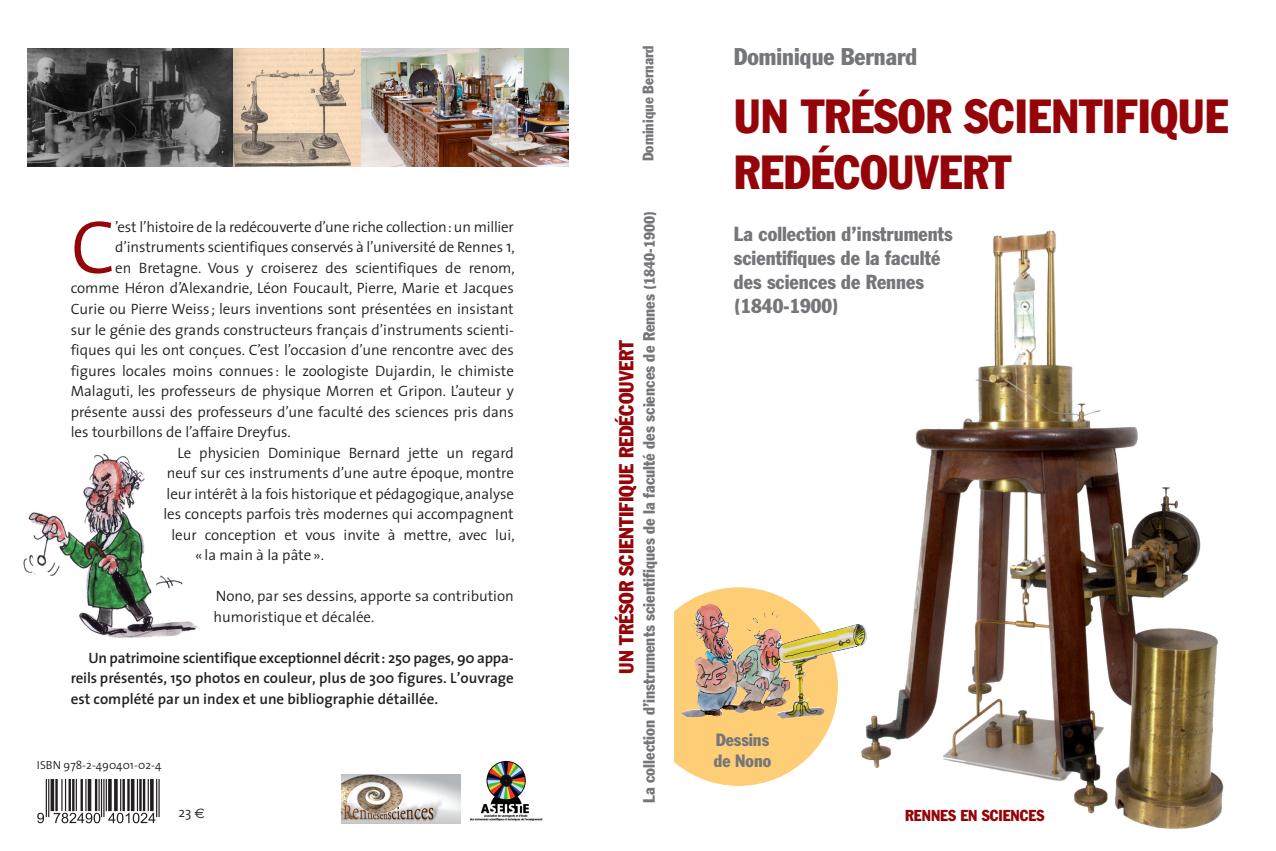
<style>
.page{position:relative;width:1276px;height:851px;background:#fff}
.page>*{position:absolute;margin:0;border:0;box-sizing:border-box;transform-origin:0 0}
.t1{font:300 75.75px "The Sans";color:#940408}
.t2{font:condensed 47.12px/56.5px "Franklin Gothic";color:#940408}
.t3{font:condensed 23.75px "Franklin Gothic";color:#757679}
.t4{font:condensed 20px/24px "Franklin Gothic";color:#757679}
.t5{font:condensed 20px "Franklin Gothic";color:#940408}
.t6{font:condensed 17.5px/21px "Franklin Gothic";color:#757679}
.t7{font:condensed 16.25px "Franklin Gothic";color:#757679}
.t8{font:condensed 15.62px "Franklin Gothic";color:#940408}
.t9{font:300 15px/20.5px "The Sans";color:#231f20}
.t10{font:600 15px/20.5px "The Sans";color:#231f20;text-align:justify}
.t11{font:condensed 15px "Franklin Gothic";color:#757679}
.t12{font:300 13.75px "The Sans";color:#231f20}
.t13{font:300 11.75px "The Sans";color:#231f20}
.s1{font-size:16.25px}
.s2{font-family:"Euro Font";font-weight:400}
.s3{font-size:15px}
</style>
<div class="page">
<img style="left:28px;top:48px;width:206px;height:119px">
<svg style="left:234px;top:48px;width:127px;height:119px;background:#d5bea4"></svg>
<img style="left:361px;top:48px;width:207px;height:119px">
<img style="left:833px;top:230px;width:391px;height:599px">
<img style="left:639px;top:587px;width:199px;height:198px;border-radius:50%">
<div style="left:602px;top:0;width:71px;height:850px;background:#fff"></div>
<svg style="left:39px;top:779px;width:121px;height:45px"></svg>
<hr style="left:158px;top:779px;width:2px;height:38px;background:#231f20">
<hr style="left:156px;top:779px;width:1px;height:38px;background:#231f20">
<hr style="left:152px;top:779px;width:2px;height:32px;background:#231f20">
<hr style="left:151px;top:779px;width:1px;height:32px;background:#231f20">
<hr style="left:150px;top:779px;width:1px;height:32px;background:#231f20">
<hr style="left:148px;top:779px;width:1px;height:32px;background:#231f20">
<hr style="left:144px;top:779px;width:1px;height:32px;background:#231f20">
<hr style="left:143px;top:779px;width:1px;height:32px;background:#231f20">
<hr style="left:140px;top:779px;width:2px;height:32px;background:#231f20">
<hr style="left:139px;top:779px;width:1px;height:32px;background:#231f20">
<hr style="left:137px;top:779px;width:1px;height:32px;background:#231f20">
<hr style="left:133px;top:779px;width:1px;height:32px;background:#231f20">
<hr style="left:132px;top:779px;width:1px;height:32px;background:#231f20">
<hr style="left:131px;top:779px;width:1px;height:32px;background:#231f20">
<hr style="left:128px;top:779px;width:2px;height:32px;background:#231f20">
<hr style="left:127px;top:779px;width:1px;height:32px;background:#231f20">
<hr style="left:124px;top:779px;width:1px;height:32px;background:#231f20">
<hr style="left:122px;top:779px;width:2px;height:32px;background:#231f20">
<hr style="left:120px;top:779px;width:1px;height:32px;background:#231f20">
<hr style="left:116px;top:779px;width:2px;height:32px;background:#231f20">
<hr style="left:115px;top:779px;width:1px;height:32px;background:#231f20">
<hr style="left:114px;top:779px;width:1px;height:32px;background:#231f20">
<hr style="left:110px;top:779px;width:2px;height:32px;background:#231f20">
<hr style="left:109px;top:779px;width:1px;height:32px;background:#231f20">
<hr style="left:108px;top:779px;width:1px;height:32px;background:#231f20">
<hr style="left:106px;top:779px;width:1px;height:32px;background:#231f20">
<hr style="left:103px;top:779px;width:1px;height:38px;background:#231f20">
<hr style="left:101px;top:779px;width:1px;height:38px;background:#231f20">
<hr style="left:98px;top:779px;width:2px;height:32px;background:#231f20">
<hr style="left:96px;top:779px;width:1px;height:32px;background:#231f20">
<hr style="left:95px;top:779px;width:1px;height:32px;background:#231f20">
<hr style="left:90px;top:779px;width:1px;height:32px;background:#231f20">
<hr style="left:89px;top:779px;width:1px;height:32px;background:#231f20">
<hr style="left:88px;top:779px;width:1px;height:32px;background:#231f20">
<hr style="left:85px;top:779px;width:2px;height:32px;background:#231f20">
<hr style="left:82px;top:779px;width:1px;height:32px;background:#231f20">
<hr style="left:81px;top:779px;width:1px;height:32px;background:#231f20">
<hr style="left:76px;top:779px;width:1px;height:32px;background:#231f20">
<hr style="left:73px;top:779px;width:2px;height:32px;background:#231f20">
<hr style="left:72px;top:779px;width:1px;height:32px;background:#231f20">
<hr style="left:70px;top:779px;width:1px;height:32px;background:#231f20">
<hr style="left:69px;top:779px;width:1px;height:32px;background:#231f20">
<hr style="left:65px;top:779px;width:1px;height:32px;background:#231f20">
<hr style="left:61px;top:779px;width:2px;height:32px;background:#231f20">
<hr style="left:57px;top:779px;width:1px;height:32px;background:#231f20">
<hr style="left:55px;top:779px;width:2px;height:32px;background:#231f20">
<hr style="left:53px;top:779px;width:1px;height:32px;background:#231f20">
<hr style="left:52px;top:779px;width:1px;height:32px;background:#231f20">
<hr style="left:51px;top:779px;width:1px;height:32px;background:#231f20">
<hr style="left:48px;top:779px;width:1px;height:38px;background:#231f20">
<hr style="left:46px;top:779px;width:1px;height:38px;background:#231f20">
<svg style="left:37px;top:812px;width:7px;height:11px"></svg>
<svg style="left:54px;top:812px;width:46px;height:11px"></svg>
<svg style="left:108px;top:812px;width:47px;height:11px"></svg>
<img style="left:23px;top:453px;width:175px;height:185px">
<img style="left:341px;top:774px;width:120px;height:49px">
<img style="left:470px;top:760px;width:73px;height:61px">
<h1 class="t1" style="left:71px;top:222px;width:46px">C</h1>
<p class="t9" style="left:115px;top:218px;width:400px">’est l’histoire de la redécouverte d’une riche collection:un millier</p>
<p class="t9" style="left:115px;top:239px;width:401px">d’instruments scientifiques conservés à l’université de Rennes <span class="s1">1</span>,</p>
<p class="t9" style="left:115px;top:259px;width:401px">en Bretagne. Vous y croiserez des scientifiques de renom,</p>
<p class="t9" style="left:71px;top:280px;width:445px">comme Héron d’Alexandrie, Léon Foucault, Pierre, Marie et Jacques</p>
<p class="t9" style="left:71px;top:300px;width:444px">Curie ou Pierre Weiss ; leurs inventions sont présentées en insistant</p>
<p class="t9" style="left:71px;top:321px;width:445px">sur le génie des grands constructeurs français d’instruments scienti-</p>
<p class="t9" style="left:71px;top:341px;width:445px">fiques qui les ont conçues. C’est l’occasion d’une rencontre avec des</p>
<p class="t9" style="left:71px;top:362px;width:445px">figures locales moins connues : le zoologiste Dujardin, le chimiste</p>
<p class="t9" style="left:71px;top:382px;width:445px">Malaguti, les professeurs de physique Morren et Gripon. L’auteur y</p>
<p class="t9" style="left:71px;top:403px;width:445px">présente aussi des professeurs d’une faculté des sciences pris dans</p>
<p class="t9" style="left:71px;top:423px;width:221px">les tourbillons de l’affaire Dreyfus.</p>
<p class="t9" style="left:177px;top:444px;width:338px">Le physicien Dominique Bernard jette un regard</p>
<p class="t9" style="left:167px;top:464px;width:349px">neuf sur ces instruments d’une autre époque, montre</p>
<p class="t9" style="left:167px;top:485px;width:349px">leur intérêt à la fois historique et pédagogique, analyse</p>
<p class="t9" style="left:163px;top:505px;width:352px">les concepts parfois très modernes qui accompagnent</p>
<p class="t9" style="left:171px;top:526px;width:345px">leur conception et vous invite à mettre, avec lui,</p>
<p class="t9" style="left:195px;top:546px;width:130px">« la main à la pâte».</p>
<p class="t9" style="left:214px;top:587px;width:302px">Nono, par ses dessins, apporte sa contribution humoristique et décalée.</p>
<p class="t10" style="left:71px;top:647px;width:445px;text-indent:18px">Un patrimoine scientifique exceptionnel décrit: 250 pages, 90 appa&shy;reils présentés, 150 photos en couleur, plus de 300 figures. L’ouvrage est complété par un index et une bibliographie détaillée.</p>
<p class="t13" style="left:37px;top:761px;width:126px">ISBN 978-2-490401-02-4</p>
<p class="t12" style="left:179px;top:807px;width:28px">23<span class="s2">m</span></p>
<p class="t11" style="left:643px;top:161px;width:117px;rotate:-90deg">Dominique Bernard</p>
<p class="t7" style="left:643px;top:803px;width:593px;rotate:-90deg">La collection d’instruments scientifiques de la faculté des sciences de Rennes <span class="s3">(1840-1900)</span></p>
<h3 class="t5" style="left:619px;top:673px;width:335px;rotate:-90deg">UN TRÉSOR SCIENTIFIQUE REDÉCOUVERT</h3>
<h3 class="t3" style="left:734px;top:48px;width:185px">Dominique Bernard</h3>
<h2 class="t2" style="left:734px;top:91px;width:496px">UN TRÉSOR SCIENTIFIQUE<br>REDÉCOUVERT</h2>
<h3 class="t4" style="left:734px;top:223px;width:220px">La collection d’instruments scientifiques de la faculté des sciences de Rennes (1840-1900)</h3>
<p class="t6" style="left:713px;top:730px;width:59px">Dessins de Nono</p>
<p class="t8" style="left:905px;top:809px;width:141px">RENNES EN SCIENCES</p>
</div>
